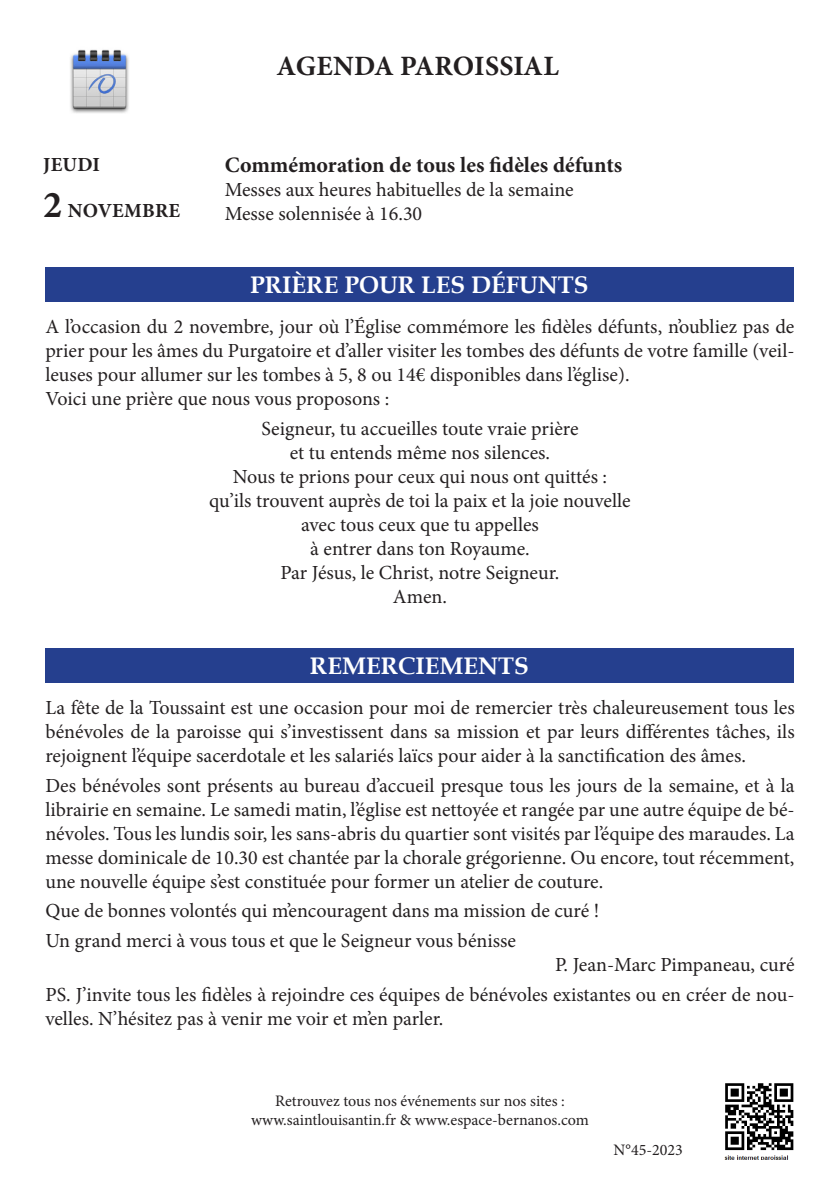
<style>
.page{position:relative;width:840px;height:1191px;background:#fff}
.page>*{position:absolute;margin:0;border:0;box-sizing:border-box;transform-origin:0 0}
.t1{font:700 28px "Minion Pro";letter-spacing:.005em;color:#231f20}
.Agenda_-_annonces_pa{font:700 24px "Book Antiqua";color:#fff}
.Agenda_-_évènement{font:700 22px "Minion Pro";color:#231f20}
.Couplet_des_chants{font:20px/24px "Minion Pro";color:#231f20;text-align:justify}
.Agenda_-_texte{font:20px "Minion Pro";color:#231f20}
.t2{font:700 20px "Minion Pro";letter-spacing:.01em;color:#231f20}
.Couplet_des_chants-2{font:16px "Minion Pro";color:#231f20}
.s1{font-size:38px}
</style>
<div class="page">
<img style="left:724px;top:1083px;width:70px;height:76px">
<img style="left:70px;top:49px;width:59px;height:64px">
<div style="left:45px;top:648px;width:748px;height:34px;background:#253f8e"></div>
<div style="left:45px;top:267px;width:748px;height:34px;background:#253f8e"></div>
<p class="t2" style="left:43px;top:150px;width:58px">JEUDI</p>
<p class="t2" style="left:43px;top:196px;width:138px"><span class="s1">2</span> NOVEMBRE</p>
<p class="t1" style="left:276px;top:47px;width:283px">AGENDA PAROISSIAL</p>
<p class="Agenda_-_évènement" style="left:225px;top:150px;width:399px">Commémoration de tous les fidèles défunts</p>
<p class="Agenda_-_texte" style="left:225px;top:177px;width:350px">Messes aux heures habituelles de la semaine</p>
<p class="Agenda_-_texte" style="left:225px;top:201px;width:199px">Messe solennisée à 16.30</p>
<p class="Agenda_-_annonces_pa" style="left:250px;top:269px;width:339px">PRIÈRE POUR LES DÉFUNTS</p>
<p class="Couplet_des_chants" style="left:45px;top:315px;width:750px">A l’occasion du 2 novembre, jour où l’Église commémore les fidèles défunts, n’oubliez pas de prier pour les âmes du Purgatoire et d’aller visiter les tombes des défunts de votre famille (veil&shy;leuses pour allumer sur les tombes à 5, 8 ou 14€ disponibles dans l’église).</p>
<p class="Couplet_des_chants" style="left:45px;top:387px;width:345px">Voici une prière que nous vous proposons :</p>
<p class="Couplet_des_chants" style="left:261px;top:416px;width:318px">Seigneur, tu accueilles toute vraie prière</p>
<p class="Couplet_des_chants" style="left:289px;top:440px;width:262px">et tu entends même nos silences.</p>
<p class="Couplet_des_chants" style="left:233px;top:464px;width:375px">Nous te prions pour ceux qui nous ont quittés :</p>
<p class="Couplet_des_chants" style="left:209px;top:488px;width:423px">qu’ils trouvent auprès de toi la paix et la joie nouvelle</p>
<p class="Couplet_des_chants" style="left:301px;top:512px;width:239px">avec tous ceux que tu appelles</p>
<p class="Couplet_des_chants" style="left:310px;top:536px;width:221px">à entrer dans ton Royaume.</p>
<p class="Couplet_des_chants" style="left:280px;top:560px;width:280px">Par Jésus, le Christ, notre Seigneur.</p>
<p class="Couplet_des_chants" style="left:392px;top:584px;width:56px">Amen.</p>
<p class="Agenda_-_annonces_pa" style="left:310px;top:649px;width:220px">REMERCIEMENTS</p>
<p class="Couplet_des_chants" style="left:45px;top:695px;width:750px">La fête de la Toussaint est une occasion pour moi de remercier très chaleureusement tous les bénévoles de la paroisse qui s’investissent dans sa mission et par leurs différentes tâches, ils rejoignent l’équipe sacerdotale et les salariés laïcs pour aider à la sanctification des âmes.</p>
<p class="Couplet_des_chants" style="left:45px;top:773px;width:750px">Des bénévoles sont présents au bureau d’accueil presque tous les jours de la semaine, et à la librairie en semaine. Le samedi matin, l’église est nettoyée et rangée par une autre équipe de bé&shy;névoles. Tous les lundis soir, les sans-abris du quartier sont visités par l’équipe des maraudes. La messe dominicale de 10.30 est chantée par la chorale grégorienne. Ou encore, tout récemment, une nouvelle équipe s’est constituée pour former un atelier de couture.</p>
<p class="Couplet_des_chants" style="left:45px;top:899px;width:555px">Que de bonnes volontés qui m’encouragent dans ma mission de curé !</p>
<p class="Couplet_des_chants" style="left:45px;top:928px;width:472px">Un grand merci à vous tous et que le Seigneur vous bénisse</p>
<p class="Couplet_des_chants" style="left:554px;top:952px;width:241px">P. Jean-Marc Pimpaneau, curé</p>
<p class="Couplet_des_chants" style="left:45px;top:982px;width:750px">PS. J’invite tous les fidèles à rejoindre ces équipes de bénévoles existantes ou en créer de nou&shy;velles. N’hésitez pas à venir me voir et m’en parler.</p>
<p class="Couplet_des_chants-2" style="left:275px;top:1090px;width:291px">Retrouvez tous nos événements sur nos sites :</p>
<p class="Couplet_des_chants-2" style="left:251px;top:1109px;width:339px">www.saintlouisantin.fr &amp; www.espace-bernanos.com</p>
<p class="Couplet_des_chants-2" style="left:613px;top:1139px;width:71px">N°45-2023</p>
</div>
